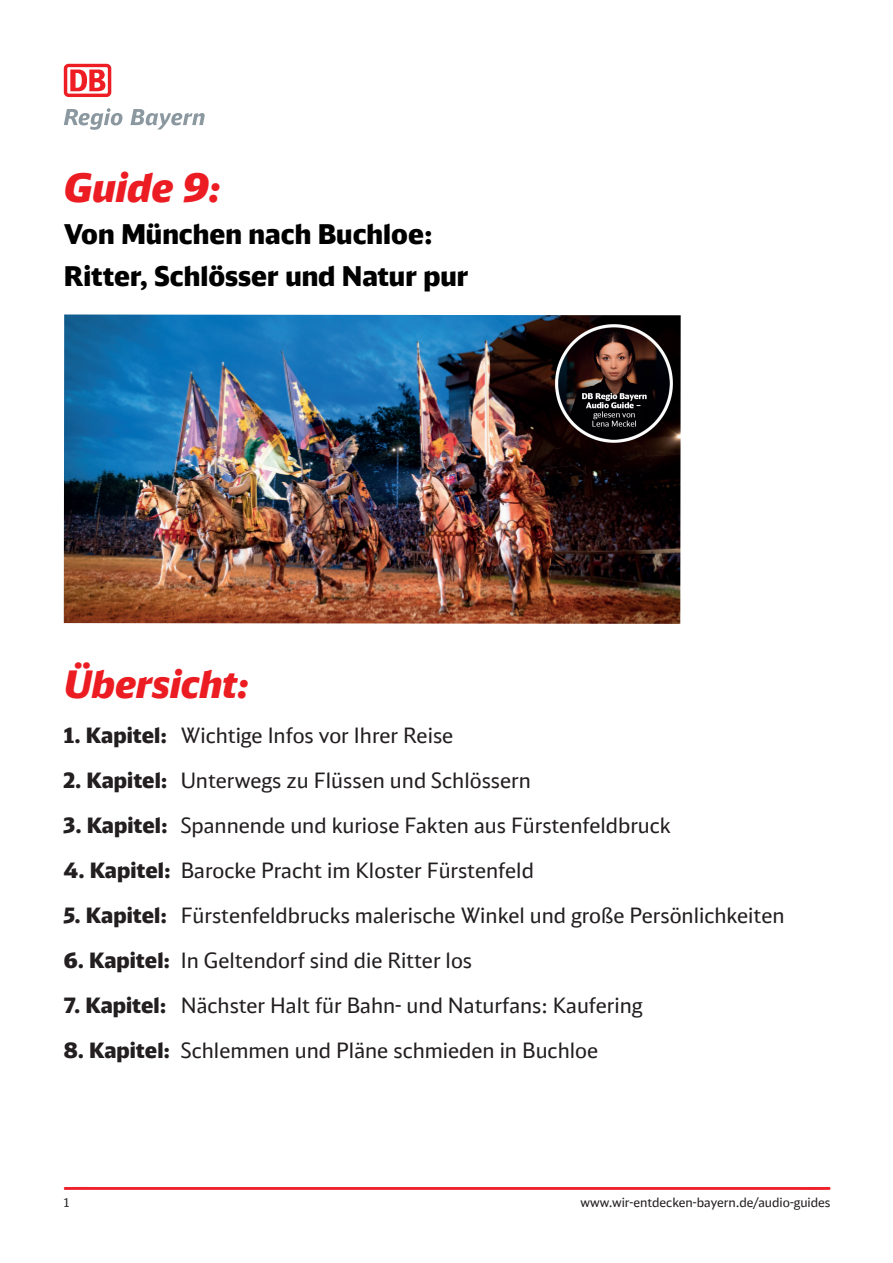
<style>
.page{position:relative;width:893px;height:1263px;background:#fff}
.page>*{position:absolute;margin:0;border:0;box-sizing:border-box;transform-origin:0 0}
.t1{font:italic 900 39px "DB Head";color:#eb1d23}
.t2{font:italic 900 37.5px "DB Head";color:#eb1d23}
.t3{font:900 27px/42px "DB Head";color:#000}
.t4{font:21px "DB Head";color:#231f20}
.t5{font:12.75px "DB Head";color:#231f20}
.t6{font:12px "DB Head";color:#231f20}
.s1{font-weight:900}
</style>
<div class="page">
<svg style="left:63px;top:1187px;width:768px;height:3px;background:#ee2b34"></svg>
<img style="left:64px;top:314px;width:617px;height:310px">
<div style="left:64px;top:64px;width:47px;height:33px;background:#ee1d23;border-radius:5px"></div>
<svg style="left:67px;top:67px;width:41px;height:27px"></svg>
<svg style="left:70px;top:70px;width:35px;height:21px"></svg>
<svg style="left:64px;top:108px;width:58px;height:22px"></svg>
<svg style="left:130px;top:109px;width:75px;height:20px"></svg>
<img style="left:555px;top:325px;width:117px;height:117px">
<h1 class="t1" style="left:64px;top:163px;width:158px">Guide 9:</h1>
<p class="t3" style="left:64px;top:213px;width:406px">Von München nach Buchloe:<br>Ritter, Schlösser und Natur pur</p>
<h2 class="t2" style="left:64px;top:660px;width:186px">Übersicht:</h2>
<p class="t4" style="left:64px;top:722px;width:391px"><span class="s1">1. Kapitel:</span> Wichtige Infos vor Ihrer Reise</p>
<p class="t4" style="left:64px;top:767px;width:469px"><span class="s1">2. Kapitel:</span> Unterwegs zu Flüssen und Schlössern</p>
<p class="t4" style="left:64px;top:812px;width:609px"><span class="s1">3. Kapitel:</span> Spannende und kuriose Fakten aus Fürstenfeldbruck</p>
<p class="t4" style="left:64px;top:857px;width:472px"><span class="s1">4. Kapitel:</span> Barocke Pracht im Kloster Fürstenfeld</p>
<p class="t4" style="left:64px;top:902px;width:722px"><span class="s1">5. Kapitel:</span> Fürstenfeldbrucks malerische Winkel und große Persönlichkeiten</p>
<p class="t4" style="left:64px;top:947px;width:410px"><span class="s1">6. Kapitel:</span> In Geltendorf sind die Ritter los</p>
<p class="t4" style="left:64px;top:992px;width:580px"><span class="s1">7. Kapitel:</span> Nächster Halt für Bahn- und Naturfans: Kaufering</p>
<p class="t4" style="left:64px;top:1037px;width:536px"><span class="s1">8. Kapitel:</span> Schlemmen und Pläne schmieden in Buchloe</p>
<p class="t6" style="left:64px;top:1195px;width:7px">1</p>
<p class="t5" style="left:580px;top:1195px;width:252px">www.wir-entdecken-bayern.de/audio-guides</p>
</div>
